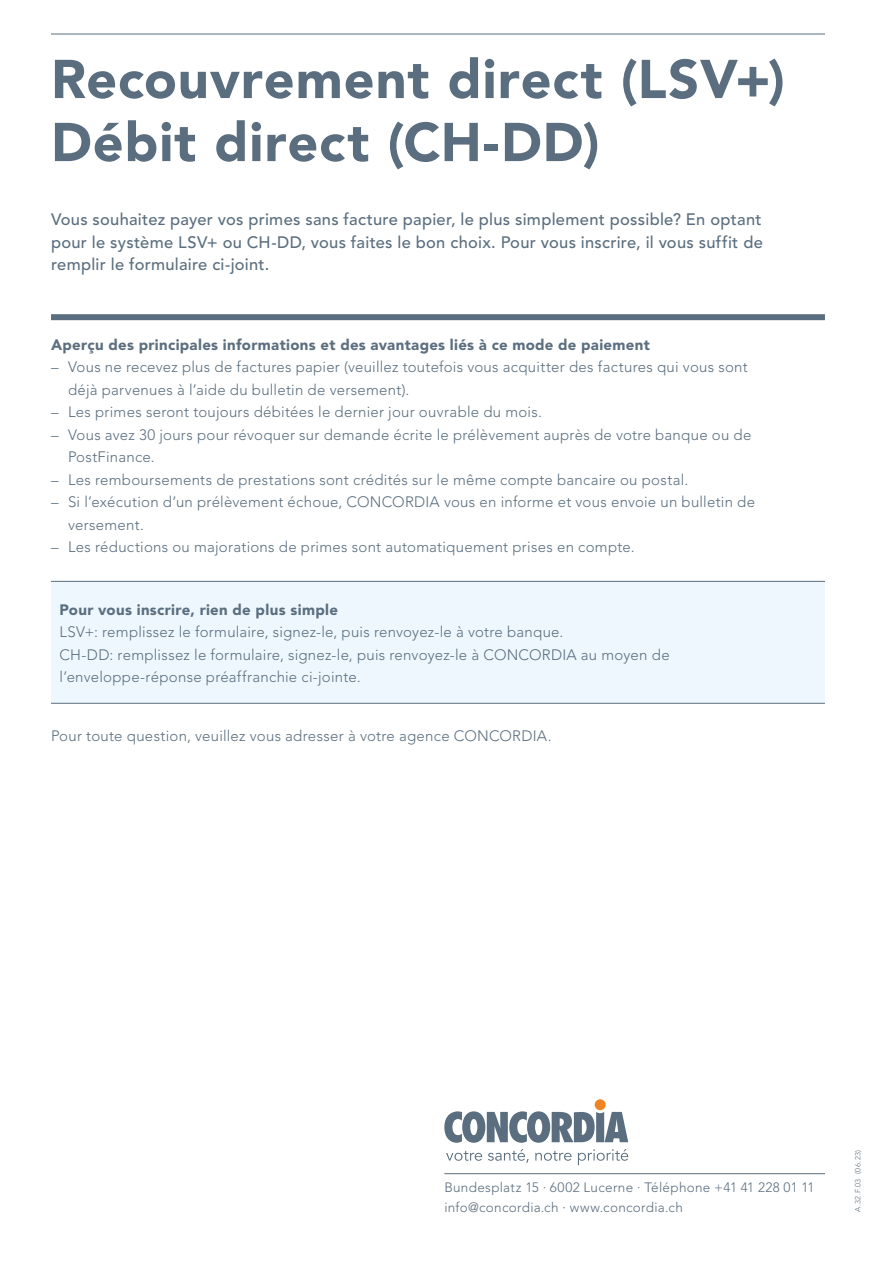
<style>
.page{position:relative;width:893px;height:1263px;background:#fff}
.page>*{position:absolute;margin:0;border:0;box-sizing:border-box;transform-origin:0 0}
.t1{font:900 54px/63px "Avenir";letter-spacing:.015em;color:#5b6e7f}
.t2{font:500 16.5px/22.5px "Avenir";letter-spacing:.015em;color:#5b6e7f;text-align:justify}
.t3{font:300 15px/22.5px "Avenir";letter-spacing:.015em;color:#5b6e7f}
.t4{font:900 15px "Avenir";letter-spacing:.02em;color:#5b6e7f}
.t5{font:300 13.5px/19.5px "Avenir";letter-spacing:.02em;color:#5b6e7f}
.t6{font:300 7.5px "Avenir";letter-spacing:.055em;color:#5b6e7f}
</style>
<div class="page">
<hr style="left:51px;top:34px;width:774px;height:1px;background:#5b6e7f">
<svg style="left:444px;top:1111px;width:184px;height:32px"></svg>
<div style="left:595px;top:1099px;width:11px;height:11px;background:#f18422;border-radius:50%"></div>
<svg style="left:488px;top:1149px;width:41px;height:14px"></svg>
<svg style="left:535px;top:1151px;width:36px;height:10px"></svg>
<svg style="left:578px;top:1149px;width:50px;height:16px"></svg>
<svg style="left:446px;top:1151px;width:36px;height:10px"></svg>
<hr style="left:444px;top:1173px;width:381px;height:1px;background:#5b6e7f">
<div style="left:51px;top:314px;width:774px;height:6px;background:#5b6e7f"></div>
<div style="left:51px;top:582px;width:774px;height:121px;background:#eef7fd"></div>
<hr style="left:51px;top:703px;width:774px;height:1px;background:#5b6e7f">
<hr style="left:51px;top:581px;width:774px;height:1px;background:#5b6e7f">
<h1 class="t1" style="left:51px;top:48px;width:735px">Recouvrement direct (LSV+)<br>Débit direct (CH-DD)</h1>
<p class="t2" style="left:51px;top:209px;width:713px">Vous souhaitez payer vos primes sans facture papier, le plus simplement possible? En optant pour le système LSV+ ou CH-DD, vous faites le bon choix. Pour vous inscrire, il vous suffit de remplir le formulaire ci-joint.</p>
<p class="t4" style="left:51px;top:336px;width:600px">Aperçu des principales informations et des avantages liés à ce mode de paiement</p>
<p class="t3" style="left:68px;top:356px;width:681px;text-indent:-17px">– Vous ne recevez plus de factures papier (veuillez toutefois vous acquitter des factures qui vous sont déjà parvenues à l’aide du bulletin de versement).</p>
<p class="t3" style="left:51px;top:401px;width:492px">– Les primes seront toujours débitées le dernier jour ouvrable du mois.</p>
<p class="t3" style="left:68px;top:424px;width:685px;text-indent:-17px">– Vous avez 30 jours pour révoquer sur demande écrite le prélèvement auprès de votre banque ou de<br>PostFinance.</p>
<p class="t3" style="left:51px;top:469px;width:639px">– Les remboursements de prestations sont crédités sur le même compte bancaire ou postal.</p>
<p class="t3" style="left:68px;top:491px;width:689px;text-indent:-17px">– Si l’exécution d’un prélèvement échoue, CONCORDIA vous en informe et vous envoie un bulletin de versement.</p>
<p class="t3" style="left:51px;top:536px;width:585px">– Les réductions ou majorations de primes sont automatiquement prises en compte.</p>
<p class="t4" style="left:60px;top:600px;width:280px">Pour vous inscrire, rien de plus simple</p>
<p class="t3" style="left:60px;top:621px;width:612px">LSV+: remplissez le formulaire, signez-le, puis renvoyez-le à votre banque.<br>CH-DD: remplissez le formulaire, signez-le, puis renvoyez-le à CONCORDIA au moyen de l’enveloppe-réponse préaffranchie ci-jointe.</p>
<p class="t3" style="left:51px;top:725px;width:502px">Pour toute question, veuillez vous adresser à votre agence CONCORDIA.</p>
<p class="t5" style="left:444px;top:1178px;width:372px">Bundesplatz 15 · 6002 Lucerne · Téléphone +41 41 228 01 11 info@concordia.ch · www.concordia.ch</p>
<p class="t6" style="left:853px;top:1212px;width:64px;rotate:-90deg">A.32.F.03 (06.23)</p>
</div>
